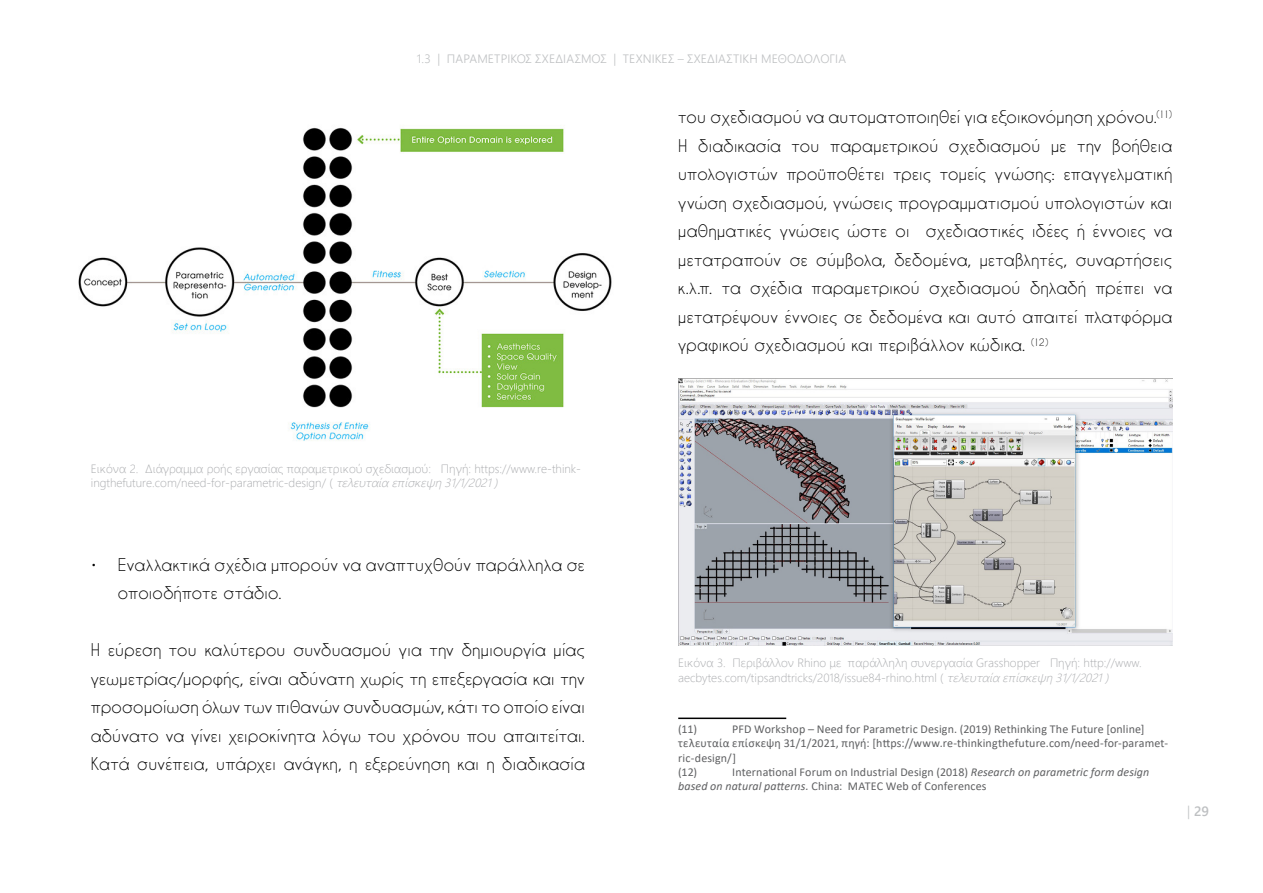
<style>
.page{position:relative;width:1263px;height:893px;background:#fff}
.page>*{position:absolute;margin:0;border:0;box-sizing:border-box;transform-origin:0 0}
.t1{font:16.5px/28.5px "Caviar Dreams";letter-spacing:.02em;color:#000;text-align:justify}
.t2{font:600 13.5px "Yu Gothic UI";color:#bec0c2}
.t3{font:300 12.15px "Yu Gothic UI";letter-spacing:.01em;color:#bec0c2}
.t4{font:300 12px/14.4px "Yu Gothic UI";color:#aaacaf}
.t5{font:12px/14.4px "Calibri";letter-spacing:.01em;color:#5f6062}
.s1{font-style:italic}
.s2{font-weight:300}
</style>
<div class="page">
<hr style="left:678px;top:718px;width:108px;height:1px;background:#000">
<img style="left:78px;top:127px;width:534px;height:314px">
<img style="left:678px;top:378px;width:494px;height:267px">
<p class="t3" style="left:417px;top:47px;width:39px">1.3 | ΠΑΡΑ</p>
<p class="t3" style="left:477px;top:47px;width:335px">ΜΕΤΡΙ ΚΟΣ ΣΧΕΔΙΑΣΜΟΣ | ΤΕΧΝΙ ΚΕΣ – ΣΧΕΔΙΑΣΤΙ ΚΗ ΜΕΘΟΔΟΛΟΓΙΑ</p>
<p class="t1" style="left:678px;top:102px;width:495px">του σχεδιασμού να αυτοματοποιηθεί για εξοικονόμηση χρόνου.<sup>(11)<br></sup>Η διαδικασία του παραμετρικού σχεδιασμού με την βοήθεια υπολογιστών προϋποθέτει τρεις τομείς γνώσης: επαγγελματική γνώση σχεδιασμού, γνώσεις προγραμματισμού υπολογιστών και μαθηματικές γνώσεις ώστε οι σχεδιαστικές ιδέες ή έννοιες να μετατραπούν σε σύμβολα, δεδομένα, μεταβλητές, συναρτήσεις κ.λ.π. τα σχέδια παραμετρικού σχεδιασμού δηλαδή πρέπει να μετατρέψουν έννοιες σε δεδομένα και αυτό απαιτεί πλατφόρμα γραφικού σχεδιασμού και περιβάλλον κώδικα. <sup>(12)</sup></p>
<p class="t4" style="left:91px;top:459px;width:492px">Εικόνα 2. Διάγραμμα ροής εργασίας παραμετρικού σχεδιασμού: Πηγή: https://www.re-think&shy;ingthefuture.com/need-for-parametric-design/ ( <span class="s1">τελευταίαεπίσκεψη31/1/2021)</span></p>
<p class="t1" style="left:118px;top:550px;width:468px;text-indent:-27px">• Εναλλακτικά σχέδια μπορούν να αναπτυχθούν παράλληλα σε οποιοδήποτε στάδιο.</p>
<p class="t1" style="left:91px;top:636px;width:495px">Η εύρεση του καλύτερου συνδυασμού για την δημιουργία μίας γεωμετρίας/μορφής, είναι αδύνατη χωρίς τη επεξεργασία και την προσομοίωση όλων των πιθανών συνδυασμών, κάτι το οποίο είναι αδύνατο να γίνει χειροκίνητα λόγω του χρόνου που απαιτείται.<br>Κατά συνέπεια, υπάρχει ανάγκη, η εξερεύνηση και η διαδικασία</p>
<p class="t4" style="left:678px;top:654px;width:465px">Εικόνα 3. Περιβάλλον Rhino με παράλληλη συνεργασία Grasshopper Πηγή: http://www. aecbytes.com/tipsandtricks/2018/issue84-rhino.html ( <span class="s1">τελευταίαεπίσκεψη31/1/2021)</span></p>
<p class="t5" style="left:678px;top:721px;width:491px;text-indent:54px">PFD Workshop – Need for Parametric Design. (2019) Rethinking The Future [online] τελευταία επίσκεψη 31/1/2021, πηγή: [https://www.re-thinkingthefuture.com/need-for-paramet&shy;ric-design/]<br>(12)</p>
<p class="t5" style="left:678px;top:721px;width:20px">(11)</p>
<p class="t5" style="left:678px;top:764px;width:473px;text-indent:54px">International Forum on Industrial Design (2018) <span class="s1">Research on parametric form design based on natural patterns.</span> China: MATEC Web of Conferences</p>
<p class="t2" style="left:1187px;top:804px;width:23px"><span class="s2">|</span> 29</p>
</div>
